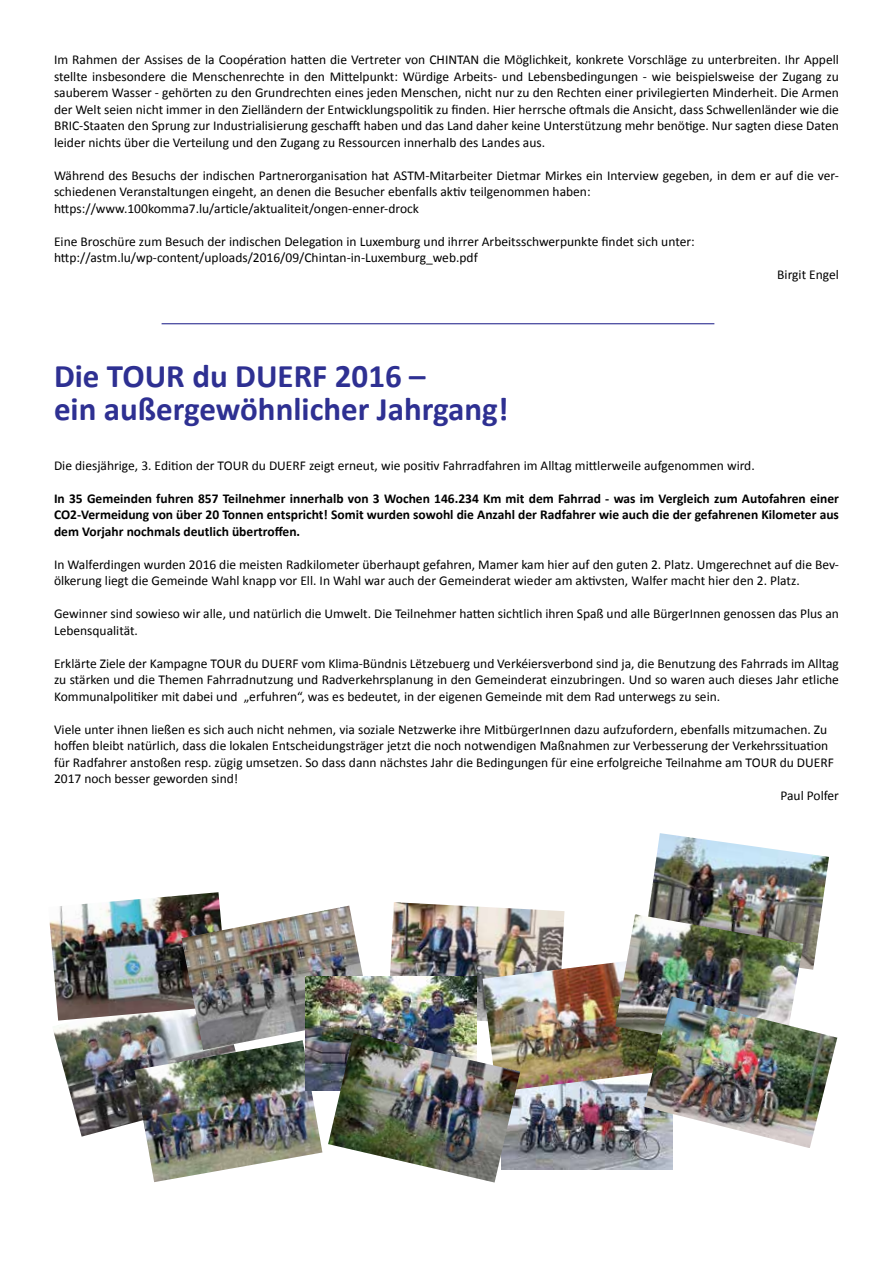
<style>
.page{position:relative;width:893px;height:1263px;background:#fff}
.page>*{position:absolute;margin:0;border:0;box-sizing:border-box;transform-origin:0 0}
.t1{font:700 33px/33px "Calibri";color:#2e3092}
.t2{font:13.5px/16.5px "Calibri";color:#000}
.t3{font:700 13.5px/16.5px "Calibri";color:#000;text-align:justify}
</style>
<div class="page">
<img style="left:520px;top:1092px;width:153px;height:77px">
<img style="left:648px;top:833px;width:181px;height:137px">
<img style="left:53px;top:1020px;width:128px;height:117px">
<img style="left:390px;top:902px;width:174px;height:123px">
<img style="left:483px;top:958px;width:161px;height:134px">
<img style="left:49px;top:892px;width:171px;height:128px">
<img style="left:615px;top:914px;width:188px;height:142px">
<img style="left:134px;top:1040px;width:188px;height:142px">
<img style="left:181px;top:905px;width:182px;height:145px">
<img style="left:305px;top:976px;width:171px;height:114px">
<img style="left:644px;top:996px;width:193px;height:152px">
<img style="left:328px;top:1033px;width:192px;height:149px">
<hr style="left:162px;top:323px;width:552px;height:1px;background:#2e3092">
<p class="t2" style="left:54px;top:51px;width:786px;text-align:justify">Im Rahmen der Assises de la Coopération hatten die Vertreter von CHINTAN die Möglichkeit, konkrete Vorschläge zu unterbreiten. Ihr Appell stellte insbesondere die Menschenrechte in den Mittelpunkt: Würdige Arbeits- und Lebensbedingungen - wie beispielsweise der Zugang zu sauberem Wasser - gehörten zu den Grundrechten eines jeden Menschen, nicht nur zu den Rechten einer privilegierten Minderheit. Die Armen der Welt seien nicht immer in den Zielländern der Entwicklungspolitik zu finden. Hier herrsche oftmals die Ansicht, dass Schwellenländer wie die BRIC-Staaten den Sprung zur Industrialisierung geschafft haben und das Land daher keine Unterstützung mehr benötige. Nur sagten diese Daten leider nichts über die Verteilung und den Zugang zu Ressourcen innerhalb des Landes aus.</p>
<p class="t2" style="left:54px;top:167px;width:786px">Während des Besuchs der indischen Partnerorganisation hat ASTM-Mitarbeiter Dietmar Mirkes ein Interview gegeben, in dem er auf die ver&shy;schiedenen Veranstaltungen eingeht, an denen die Besucher ebenfalls aktiv teilgenommen haben: https://www.100komma7.lu/article/aktualiteit/ongen-enner-drock</p>
<p class="t2" style="left:54px;top:233px;width:642px">Eine Broschüre zum Besuch der indischen Delegation in Luxemburg und ihrrer Arbeitsschwerpunkte findet sich unter: http://astm.lu/wp-content/uploads/2016/09/Chintan-in-Luxemburg_web.pdf</p>
<p class="t2" style="left:777px;top:266px;width:63px">Birgit Engel</p>
<h1 class="t1" style="left:54px;top:360px;width:456px">Die TOUR du DUERF 2016 –<br>ein außergewöhnlicher Jahrgang!</h1>
<p class="t2" style="left:54px;top:457px;width:702px">Die diesjährige, 3. Edition der TOUR du DUERF zeigt erneut, wie positiv Fahrradfahren im Alltag mittlerweile aufgenommen wird.</p>
<p class="t3" style="left:54px;top:490px;width:786px">In 35 Gemeinden fuhren 857 Teilnehmer innerhalb von 3 Wochen 146.234 Km mit dem Fahrrad - was im Vergleich zum Autofahren einer CO2-Vermeidung von über 20 Tonnen entspricht! Somit wurden sowohl die Anzahl der Radfahrer wie auch die der gefahrenen Kilometer aus dem Vorjahr nochmals deutlich übertroffen.</p>
<p class="t2" style="left:54px;top:556px;width:786px">In Walferdingen wurden 2016 die meisten Radkilometer überhaupt gefahren, Mamer kam hier auf den guten 2. Platz. Umgerechnet auf die Bev&shy;ölkerung liegt die Gemeinde Wahl knapp vor Ell. In Wahl war auch der Gemeinderat wieder am aktivsten, Walfer macht hier den 2. Platz.</p>
<p class="t2" style="left:54px;top:606px;width:786px">Gewinner sind sowieso wir alle, und natürlich die Umwelt. Die Teilnehmer hatten sichtlich ihren Spaß und alle BürgerInnen genossen das Plus an<br>Lebensqualität.</p>
<p class="t2" style="left:54px;top:655px;width:786px;text-align:justify">Erklärte Ziele der Kampagne TOUR du DUERF vom Klima-Bündnis Lëtzebuerg und Verkéiersverbond sind ja, die Benutzung des Fahrrads im Alltag zu stärken und die Themen Fahrradnutzung und Radverkehrsplanung in den Gemeinderat einzubringen. Und so waren auch dieses Jahr etliche Kommunalpolitiker mit dabei und „erfuhren“, was es bedeutet, in der eigenen Gemeinde mit dem Rad unterwegs zu sein.</p>
<p class="t2" style="left:54px;top:721px;width:775px">Viele unter ihnen ließen es sich auch nicht nehmen, via soziale Netzwerke ihre MitbürgerInnen dazu aufzufordern, ebenfalls mitzumachen. Zu</p>
<p class="t2" style="left:54px;top:737px;width:776px">hoffen bleibt natürlich, dass die lokalen Entscheidungsträger jetzt die noch notwendigen Maßnahmen zur Verbesserung der Verkehrssituation</p>
<p class="t2" style="left:54px;top:754px;width:781px">für Radfahrer anstoßen resp. zügig umsetzen. So dass dann nächstes Jahr die Bedingungen für eine erfolgreiche Teilnahme am TOUR du DUERF</p>
<p class="t2" style="left:54px;top:770px;width:186px">2017 noch besser geworden sind!</p>
<p class="t2" style="left:780px;top:787px;width:60px">Paul Polfer</p>
</div>
